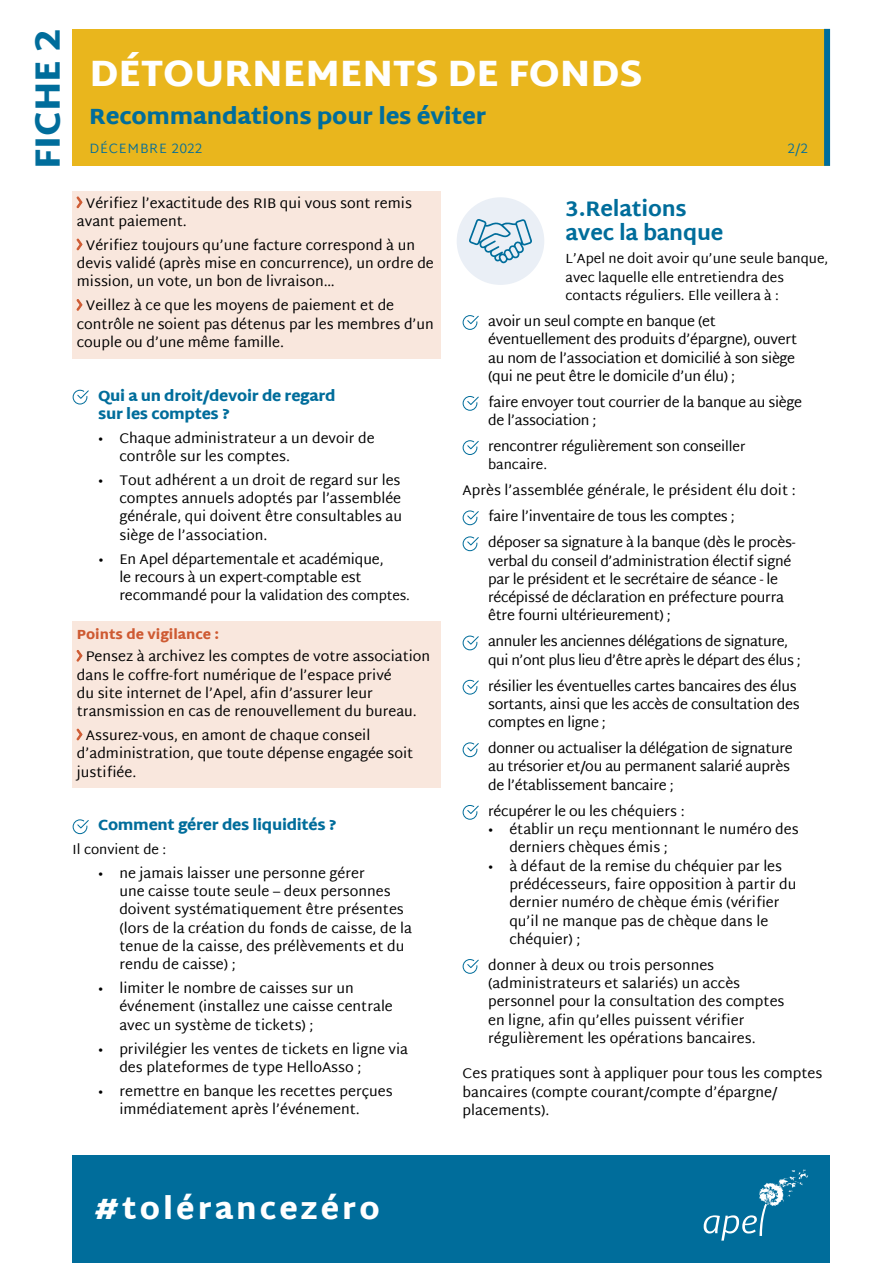
<style>
.page{position:relative;width:893px;height:1263px;background:#fff}
.page>*{position:absolute;margin:0;border:0;box-sizing:border-box;transform-origin:0 0}
._2018_inter{font:900 37.5px "Martel Sans";color:#fff}
._2018_inter-2{font:900 36px "Martel Sans";color:#006d9b}
._2018_body{font:900 30px "Martel Sans";letter-spacing:.1em;color:#fff}
._2018_inter-3{font:900 22.5px "Martel Sans";letter-spacing:-.01em;color:#006d9b}
._2018_inter-4{font:800 21px/24px "Martel Sans";letter-spacing:-.01em;color:#006d9b}
._2018_body-2{font:900 15px/18.3px "Martel Sans";letter-spacing:-.02em;color:#006d9b}
._2018_body-3{font:14.25px/18.3px "Martel Sans";color:#000}
._2018_body-4{font:14.25px/18.3px "Martel Sans";letter-spacing:-.02em;color:#000}
._2018_body-5{font:14.25px/18.3px "Martel Sans";letter-spacing:-.03em;color:#000}
._2018_body-6{font:13.5px/18.3px "Martel Sans";color:#000}
._2018_body-7{font:900 13.5px "Martel Sans";color:#ce5a32}
._2018_inter-5{font:300 13.5px "Martel Sans";letter-spacing:.06em;color:#006d9b}
.s1{font-size:14.25px}
.s2{font-size:13.5px}
</style>
<div class="page">
<div style="left:457px;top:197px;width:87px;height:88px;background:#eaeff6;border-radius:50%"></div>
<svg style="left:469px;top:219px;width:63px;height:44px"></svg>
<div style="left:73px;top:191px;width:368px;height:47px;background:#f9e7dd"></div>
<div style="left:73px;top:231px;width:368px;height:67px;background:#f9e7dd"></div>
<div style="left:73px;top:292px;width:368px;height:67px;background:#f9e7dd"></div>
<div style="left:73px;top:621px;width:368px;height:29px;background:#f9e7dd"></div>
<div style="left:73px;top:643px;width:368px;height:85px;background:#f9e7dd"></div>
<div style="left:73px;top:721px;width:368px;height:67px;background:#f9e7dd"></div>
<svg style="left:77px;top:197px;width:6px;height:11px"></svg>
<svg style="left:77px;top:239px;width:6px;height:11px"></svg>
<svg style="left:77px;top:299px;width:6px;height:12px"></svg>
<svg style="left:73px;top:390px;width:16px;height:14px"></svg>
<svg style="left:77px;top:650px;width:6px;height:11px"></svg>
<svg style="left:77px;top:729px;width:6px;height:11px"></svg>
<svg style="left:73px;top:819px;width:16px;height:15px"></svg>
<svg style="left:463px;top:315px;width:16px;height:15px"></svg>
<svg style="left:463px;top:396px;width:16px;height:15px"></svg>
<svg style="left:463px;top:440px;width:16px;height:15px"></svg>
<svg style="left:463px;top:510px;width:16px;height:15px"></svg>
<svg style="left:463px;top:536px;width:16px;height:15px"></svg>
<svg style="left:463px;top:635px;width:16px;height:15px"></svg>
<svg style="left:463px;top:680px;width:16px;height:15px"></svg>
<svg style="left:463px;top:742px;width:16px;height:15px"></svg>
<svg style="left:463px;top:805px;width:16px;height:15px"></svg>
<svg style="left:463px;top:959px;width:16px;height:15px"></svg>
<div style="left:72px;top:29px;width:757px;height:137px;background:#e9b61d"></div>
<div style="left:824px;top:29px;width:6px;height:137px;background:#006d9b"></div>
<div style="left:72px;top:1156px;width:758px;height:107px;background:#006d9b"></div>
<svg style="left:704px;top:1169px;width:104px;height:71px"></svg>
<p class="_2018_inter-2" style="left:26px;top:169px;width:142px;rotate:-90deg">FICHE 2</p>
<p class="_2018_inter" style="left:89px;top:51px;width:555px">DÉTOURNEMENTS DE FONDS</p>
<p class="_2018_inter-3" style="left:89px;top:103px;width:399px">Recommandations pour les éviter</p>
<p class="_2018_inter-5" style="left:89px;top:139px;width:115px">DÉCEMBRE 2022</p>
<p class="_2018_inter-5" style="left:788px;top:139px;width:22px">2/2</p>
<p class="_2018_body-3" style="left:77px;top:194px;width:337px;text-indent:9px">Vérifiez l’exactitude des RIB qui vous sont remis avant paiement.</p>
<p class="_2018_body-3" style="left:77px;top:236px;width:359px;text-indent:9px">Vérifiez toujours qu’une facture correspond à un devis validé (après mise en concurrence), un ordre de mission, un vote, un bon de livraison…</p>
<p class="_2018_body-3" style="left:77px;top:296px;width:359px;text-indent:9px">Veillez à ce que les moyens de paiement et de contrôle ne soient pas détenus par les membres d’un couple ou d’une même famille.</p>
<p class="_2018_body-2" style="left:98px;top:386px;width:239px">Qui a un droit/devoir de regard sur les comptes ?</p>
<p class="_2018_body-3" style="left:119px;top:429px;width:257px;text-indent:-22px">• Chaque administrateur a un devoir de contrôle sur les comptes.</p>
<p class="_2018_body-3" style="left:119px;top:471px;width:284px;text-align:justify;text-indent:-22px">• Tout adhérent a un droit de regard sur les comptes annuels adoptés par l’assemblée générale, qui doivent être consultables au siège de l’association.</p>
<p class="_2018_body-3" style="left:97px;top:549px;width:288px;text-align:center">• En Apel départementale et académique, le recours à un expert-comptable est</p>
<p class="_2018_body-6" style="left:119px;top:586px;width:292px"><span class="s1">recommandé pour la va</span>lidation des comptes.</p>
<p class="_2018_body-7" style="left:77px;top:626px;width:144px">Points de vigilance :</p>
<p class="_2018_body-3" style="left:77px;top:647px;width:355px;text-indent:9px">Pensez à archivez les comptes de votre association dans le coffre-fort numérique de l’espace privé<br>du site internet de l’Apel, afin d’assurer leur transmission en cas de renouvellement du bureau.</p>
<p class="_2018_body-3" style="left:77px;top:726px;width:338px;text-indent:9px">Assurez-vous, en amont de chaque conseil d’administration, que toute dépense engagée soit justifiée.</p>
<p class="_2018_body-2" style="left:98px;top:816px;width:240px">Comment gérer des liquidités ?</p>
<p class="_2018_body-6" style="left:73px;top:840px;width:95px">Il convient de :</p>
<p class="_2018_body-3" style="left:119px;top:864px;width:294px;text-indent:-22px">• ne jamais laisser une personne gérer<br>une caisse toute seule – deux personnes doivent systématiquement être présentes (lors de la création du fonds de caisse, de la tenue de la caisse, des prélèvements et du rendu de caisse) ;</p>
<p class="_2018_body-3" style="left:119px;top:979px;width:275px;text-indent:-22px">• limiter le nombre de caisses sur un événement (installez une caisse centrale avec un système de tickets) ;</p>
<p class="_2018_body-3" style="left:119px;top:1039px;width:290px;text-indent:-22px">• privilégier les ventes de tickets en ligne via des plateformes de type HelloAsso ;</p>
<p class="_2018_body-3" style="left:119px;top:1082px;width:275px;text-indent:-22px">• remettre en banque les recettes perçues immédiatement après l’événement.</p>
<p class="_2018_inter-4" style="left:566px;top:196px;width:159px">3.Relations avec la banque</p>
<p class="_2018_body-6" style="left:566px;top:250px;width:264px">L’Apel ne doit avoir qu’une seule banque, avec laquelle elle entretiendra des contacts réguliers. Elle veillera à :</p>
<p class="_2018_body-4" style="left:488px;top:312px;width:310px">avoir un seul compte en banque (et éventuellement des produits d’épargne), ouvert au nom de l’association et domicilié à son siège (qui ne peut être le domicile d’un élu) ;</p>
<p class="_2018_body-4" style="left:488px;top:393px;width:316px">faire envoyer tout courrier de la banque au siège de l’association ;</p>
<p class="_2018_body-4" style="left:488px;top:437px;width:259px">rencontrer régulièrement son consei<span class="s2">ller</span></p>
<p class="_2018_body-6" style="left:488px;top:455px;width:60px">bancaire.</p>
<p class="_2018_body-3" style="left:463px;top:481px;width:335px">Après l’assemblée générale, le président élu doit :</p>
<p class="_2018_body-4" style="left:488px;top:507px;width:248px">faire l’inventaire de tous les comptes ;</p>
<p class="_2018_body-4" style="left:488px;top:533px;width:309px">déposer sa signature à la banque (dès le procès&shy;verbal du conseil d’administration électif signé par le président et le secrétaire de séance - le récépissé de déclaration en préfecture pourra être fourni ultérieurement) ;</p>
<p class="_2018_body-5" style="left:488px;top:632px;width:314px">annuler les anciennes délégations de signature, qui n’ont plus lieu d’être après le départ des élus ;</p>
<p class="_2018_body-4" style="left:488px;top:676px;width:313px">résilier les éventuelles cartes bancaires des élus sortants, ainsi que les accès de consultation des comptes en ligne ;</p>
<p class="_2018_body-4" style="left:488px;top:739px;width:306px">donner ou actualiser la délégation de signature au trésorier et/ou au permanent salarié auprès de l’établissement bancaire ;</p>
<p class="_2018_body-4" style="left:488px;top:802px;width:198px">récupérer le ou les chéquiers :</p>
<p class="_2018_body-3" style="left:509px;top:820px;width:291px;text-indent:-22px">• établir un reçu mentionnant le numéro des derniers chèques émis ;</p>
<p class="_2018_body-3" style="left:509px;top:856px;width:288px;text-indent:-22px">• à défaut de la remise du chéquier par les prédécesseurs, faire opposition à partir du dernier numéro de chèque émis (vérifier qu’il ne manque pas de chèque dans le chéquier) ;</p>
<p class="_2018_body-3" style="left:488px;top:956px;width:298px">donner à deux ou trois personnes (administrateurs et salariés) un accès personnel pour la consultation des comptes en ligne, afin qu’elles puissent vérifier régulièrement les opérations bancaires.</p>
<p class="_2018_body-3" style="left:463px;top:1064px;width:361px">Ces pratiques sont à appliquer pour tous les comptes bancaires (compte courant/compte d’épargne/ placements).</p>
<p class="_2018_body" style="left:95px;top:1191px;width:287px">#tolérancezéro</p>
</div>
